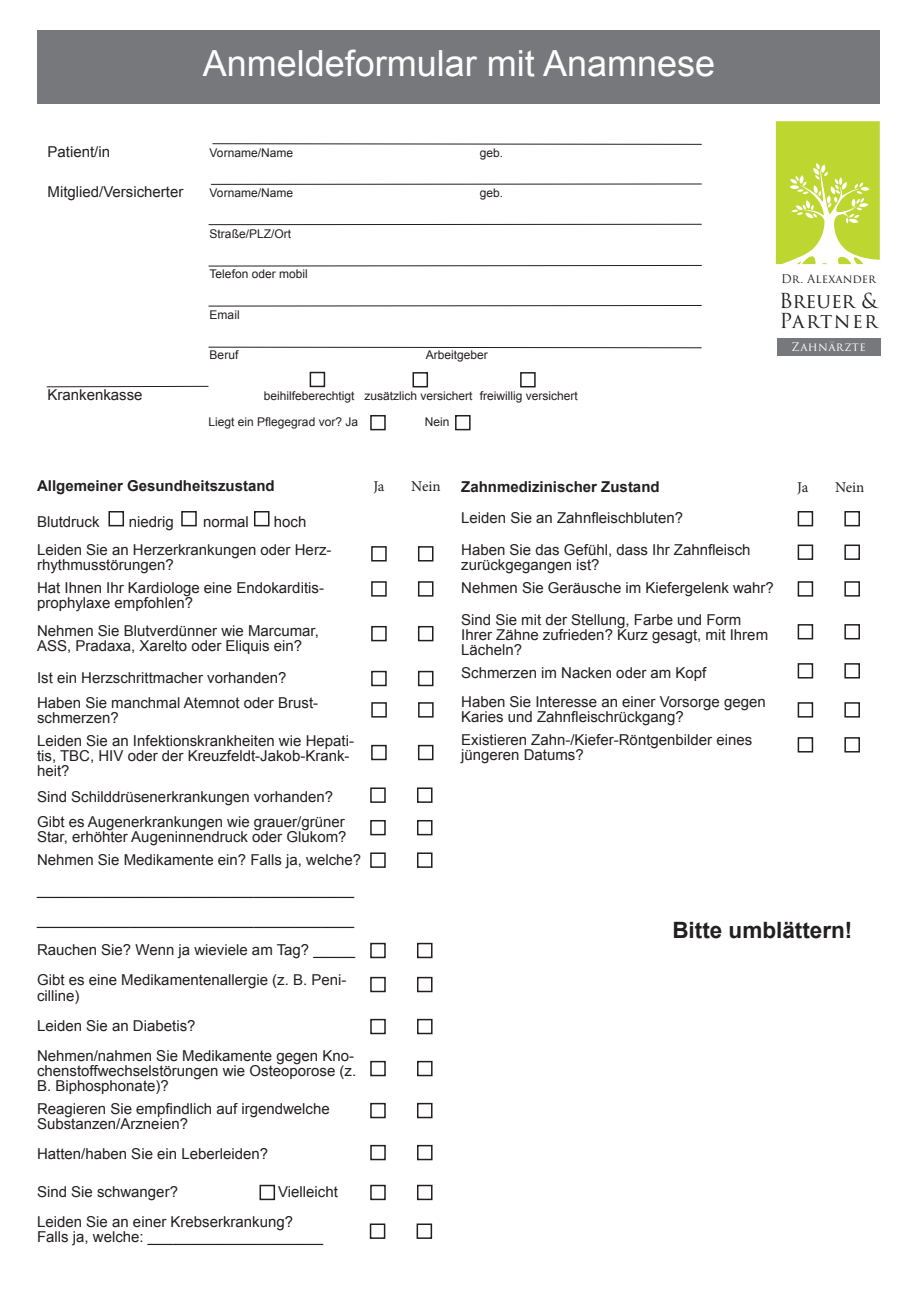
<style>
.page{position:relative;width:919px;height:1289px;background:#fff}
.page>*{position:absolute;margin:0;border:0;box-sizing:border-box;transform-origin:0 0}
.t1{font:36px "Arial";color:#fff}
.t2{font:700 22.5px "Arial";color:#231f20}
.t3{font:20.1px/20.7px "Trajan Pro 3";color:#231f20}
.t4{font:15px/15px "Arial";color:#231f20}
.t5{font:700 15px "Arial";color:#231f20}
.t6{font:15px "Minion Pro";letter-spacing:-.01em;color:#231f20}
.t7{font:12px "Arial";color:#231f20}
.t8{font:11.7px "Trajan Pro 3";color:#231f20}
.t9{font:11.7px "Trajan Pro 3";letter-spacing:.03em;color:#fff}
</style>
<div class="page">
<svg style="left:775px;top:121px;width:104px;height:143px;background:#c8dc51"></svg>
<div style="left:776px;top:338px;width:104px;height:17px;background:#76787b"></div>
<div style="left:37px;top:30px;width:842px;height:74px;background:#76787b"></div>
<hr style="left:211px;top:184px;width:490px;height:1px;background:#231f20">
<hr style="left:208px;top:224px;width:493px;height:1px;background:#231f20">
<svg style="left:208px;top:265px;width:494px;height:2px"></svg>
<svg style="left:46px;top:385px;width:163px;height:2px"></svg>
<svg style="left:212px;top:143px;width:490px;height:2px"></svg>
<svg style="left:208px;top:305px;width:494px;height:2px"></svg>
<svg style="left:208px;top:346px;width:494px;height:2px"></svg>
<div style="left:844px;top:511px;width:15px;height:15px;border:2px solid #231f20"></div>
<div style="left:797px;top:511px;width:16px;height:15px;border:2px solid #231f20"></div>
<div style="left:844px;top:544px;width:15px;height:16px;border:2px solid #231f20"></div>
<div style="left:797px;top:544px;width:16px;height:16px;border:2px solid #231f20"></div>
<div style="left:844px;top:581px;width:15px;height:15px;border:2px solid #231f20"></div>
<div style="left:797px;top:581px;width:16px;height:15px;border:2px solid #231f20"></div>
<div style="left:844px;top:624px;width:15px;height:15px;border:2px solid #231f20"></div>
<div style="left:797px;top:624px;width:16px;height:15px;border:2px solid #231f20"></div>
<div style="left:844px;top:663px;width:15px;height:15px;border:2px solid #231f20"></div>
<div style="left:797px;top:663px;width:16px;height:15px;border:2px solid #231f20"></div>
<div style="left:844px;top:702px;width:15px;height:15px;border:2px solid #231f20"></div>
<div style="left:797px;top:702px;width:16px;height:15px;border:2px solid #231f20"></div>
<div style="left:844px;top:737px;width:15px;height:15px;border:2px solid #231f20"></div>
<div style="left:797px;top:737px;width:16px;height:15px;border:2px solid #231f20"></div>
<div style="left:418px;top:546px;width:15px;height:15px;border:2px solid #231f20"></div>
<div style="left:371px;top:546px;width:15px;height:15px;border:2px solid #231f20"></div>
<div style="left:418px;top:581px;width:15px;height:15px;border:2px solid #231f20"></div>
<div style="left:371px;top:581px;width:15px;height:15px;border:2px solid #231f20"></div>
<div style="left:418px;top:626px;width:15px;height:15px;border:2px solid #231f20"></div>
<div style="left:371px;top:626px;width:15px;height:15px;border:2px solid #231f20"></div>
<div style="left:418px;top:670px;width:15px;height:16px;border:2px solid #231f20"></div>
<div style="left:371px;top:670px;width:15px;height:16px;border:2px solid #231f20"></div>
<div style="left:418px;top:702px;width:15px;height:15px;border:2px solid #231f20"></div>
<div style="left:371px;top:702px;width:16px;height:15px;border:2px solid #231f20"></div>
<div style="left:418px;top:744px;width:15px;height:16px;border:2px solid #231f20"></div>
<div style="left:371px;top:744px;width:15px;height:16px;border:2px solid #231f20"></div>
<div style="left:417px;top:787px;width:15px;height:15px;border:2px solid #231f20"></div>
<div style="left:370px;top:787px;width:16px;height:15px;border:2px solid #231f20"></div>
<div style="left:417px;top:820px;width:15px;height:15px;border:2px solid #231f20"></div>
<div style="left:370px;top:820px;width:16px;height:15px;border:2px solid #231f20"></div>
<div style="left:417px;top:852px;width:15px;height:15px;border:2px solid #231f20"></div>
<div style="left:370px;top:852px;width:16px;height:15px;border:2px solid #231f20"></div>
<div style="left:417px;top:942px;width:15px;height:16px;border:2px solid #231f20"></div>
<div style="left:370px;top:942px;width:16px;height:16px;border:2px solid #231f20"></div>
<div style="left:417px;top:976px;width:15px;height:16px;border:2px solid #231f20"></div>
<div style="left:370px;top:976px;width:16px;height:16px;border:2px solid #231f20"></div>
<div style="left:417px;top:1018px;width:15px;height:16px;border:2px solid #231f20"></div>
<div style="left:370px;top:1018px;width:16px;height:16px;border:2px solid #231f20"></div>
<div style="left:417px;top:1060px;width:15px;height:16px;border:2px solid #231f20"></div>
<div style="left:370px;top:1060px;width:16px;height:16px;border:2px solid #231f20"></div>
<div style="left:417px;top:1102px;width:15px;height:16px;border:2px solid #231f20"></div>
<div style="left:370px;top:1102px;width:16px;height:16px;border:2px solid #231f20"></div>
<div style="left:417px;top:1144px;width:15px;height:16px;border:2px solid #231f20"></div>
<div style="left:370px;top:1144px;width:16px;height:16px;border:2px solid #231f20"></div>
<div style="left:417px;top:1184px;width:15px;height:16px;border:2px solid #231f20"></div>
<div style="left:370px;top:1184px;width:16px;height:16px;border:2px solid #231f20"></div>
<div style="left:259px;top:1184px;width:16px;height:16px;border:2px solid #231f20"></div>
<div style="left:108px;top:511px;width:16px;height:15px;border:2px solid #231f20"></div>
<div style="left:181px;top:511px;width:16px;height:15px;border:2px solid #231f20"></div>
<div style="left:254px;top:511px;width:15px;height:15px;border:2px solid #231f20"></div>
<div style="left:370px;top:415px;width:16px;height:15px;border:2px solid #231f20"></div>
<div style="left:455px;top:415px;width:15px;height:15px;border:2px solid #231f20"></div>
<div style="left:309px;top:372px;width:16px;height:15px;border:2px solid #231f20"></div>
<div style="left:412px;top:372px;width:16px;height:15px;border:2px solid #231f20"></div>
<div style="left:520px;top:372px;width:15px;height:15px;border:2px solid #231f20"></div>
<div style="left:416px;top:1223px;width:16px;height:15px;border:2px solid #231f20"></div>
<div style="left:370px;top:1223px;width:15px;height:15px;border:2px solid #231f20"></div>
<h1 class="t1" style="left:203px;top:40px;width:514px">Anmeldeformular mit Anamnese</h1>
<p class="t4" style="left:48px;top:144px;width:64px">Patient/in</p>
<p class="t7" style="left:210px;top:145px;width:85px">Vorname/Name</p>
<p class="t7" style="left:480px;top:145px;width:25px">geb.</p>
<p class="t4" style="left:48px;top:185px;width:137px">Mitglied/Versicherter</p>
<p class="t7" style="left:210px;top:185px;width:85px">Vorname/Name</p>
<p class="t7" style="left:480px;top:185px;width:25px">geb.</p>
<p class="t7" style="left:210px;top:226px;width:83px">Straße/PLZ/Ort</p>
<p class="t7" style="left:210px;top:266px;width:100px">Telefon oder mobil</p>
<p class="t7" style="left:210px;top:307px;width:31px">Email</p>
<p class="t7" style="left:210px;top:347px;width:30px">Beruf</p>
<p class="t7" style="left:426px;top:347px;width:64px">Arbeitgeber</p>
<p class="t4" style="left:48px;top:387px;width:97px">Krankenkasse</p>
<p class="t7" style="left:264px;top:388px;width:316px">beihilfeberechtigt zusätzlich versichert freiwillig versichert</p>
<p class="t7" style="left:208px;top:413px;width:151px">Liegt ein Pflegegrad vor? Ja</p>
<p class="t7" style="left:424px;top:413px;width:26px">Nein</p>
<p class="t8" style="left:781px;top:271px;width:96px">Dr. Alexander</p>
<h3 class="t3" style="left:779px;top:291px;width:101px">Breuer &amp;<br>Partner</h3>
<p class="t9" style="left:791px;top:339px;width:76px">Zahnärzte</p>
<p class="t5" style="left:37px;top:476px;width:239px">Allgemeiner Gesundheitszustand</p>
<p class="t6" style="left:373px;top:476px;width:13px">Ja</p>
<p class="t6" style="left:411px;top:476px;width:31px">Nein</p>
<p class="t4" style="left:37px;top:514px;width:64px">Blutdruck</p>
<p class="t4" style="left:129px;top:514px;width:47px">niedrig</p>
<p class="t4" style="left:203px;top:514px;width:47px">normal</p>
<p class="t4" style="left:37px;top:508px;width:296px;line-height:27.8px;text-indent:237px">hoch<br>Leiden Sie an Herzerkrankungen oder Herz-</p>
<p class="t4" style="left:37px;top:553px;width:288px;line-height:23px">rhythmusstörungen?<br>Hat Ihnen Ihr Kardiologe eine Endokarditis-</p>
<p class="t4" style="left:37px;top:588px;width:283px;line-height:28.3px">prophylaxe empfohlen?<br>Nehmen Sie Blutverdünner wie Marcumar,</p>
<p class="t4" style="left:37px;top:630px;width:267px;line-height:31.2px">ASS, Pradaxa, Xarelto oder Eliquis ein?<br>Ist ein Herzschrittmacher vorhanden?</p>
<p class="t4" style="left:37px;top:695px;width:282px">Haben Sie manchmal Atemnot oder Brust&shy;schmerzen?</p>
<p class="t4" style="left:37px;top:733px;width:318px">Leiden Sie an Infektionskrankheiten wie Hepati&shy;tis, TBC, HIV oder der Kreuzfeldt-Jakob-Krank&shy;heit?</p>
<p class="t4" style="left:37px;top:784px;width:309px;line-height:25.2px">Sind Schilddrüsenerkrankungen vorhanden?<br>Gibt es Augenerkrankungen wie grauer/grüner</p>
<p class="t4" style="left:37px;top:825px;width:326px;line-height:23px">Star, erhöhter Augeninnendruck oder Glukom?<br>Nehmen Sie Medikamente ein? Falls ja, welche?</p>
<p class="t4" style="left:37px;top:874px;width:319px;line-height:30.2px;text-align:justify">______________________________________ ______________________________________ Rauchen Sie? Wenn ja wieviele am Tag? _____ Gibt es eine Medikamentenallergie (z. B. Peni-</p>
<p class="t4" style="left:37px;top:980px;width:318px;line-height:30.3px">cilline)<br>Leiden Sie an Diabetis?<br>Nehmen/nahmen Sie Medikamente gegen Kno-</p>
<p class="t4" style="left:37px;top:1063px;width:321px">chenstoffwechselstörungen wie Osteoporose (z.<br>B. Biphosphonate)?</p>
<p class="t4" style="left:37px;top:1101px;width:294px">Reagieren Sie empfindlich auf irgendwelche<br>Substanzen/Arzneien?</p>
<p class="t4" style="left:37px;top:1146px;width:232px">Hatten/haben Sie ein Leberleiden?</p>
<p class="t4" style="left:37px;top:1184px;width:142px">Sind Sie schwanger?</p>
<p class="t4" style="left:37px;top:1176px;width:302px;line-height:30.3px;text-indent:241px">Vielleicht<br>Leiden Sie an einer Krebserkrankung?</p>
<p class="t4" style="left:37px;top:1229px;width:288px">Falls ja, welche: _____________________</p>
<p class="t5" style="left:461px;top:476px;width:200px">Zahnmedizinischer Zustand</p>
<p class="t6" style="left:797px;top:477px;width:13px">Ja</p>
<p class="t6" style="left:835px;top:477px;width:31px">Nein</p>
<p class="t4" style="left:461px;top:501px;width:291px;line-height:32.5px">Leiden Sie an Zahnfleischbluten?<br>Haben Sie das Gefühl, dass Ihr Zahnfleisch</p>
<p class="t4" style="left:461px;top:553px;width:314px;line-height:23px">zurückgegangen ist?<br>Nehmen Sie Geräusche im Kiefergelenk wahr?</p>
<p class="t4" style="left:461px;top:612px;width:308px">Sind Sie mit der Stellung, Farbe und Form<br>Ihrer Zähne zufrieden? Kurz gesagt, mit Ihrem<br>Lächeln?</p>
<p class="t4" style="left:461px;top:659px;width:306px;line-height:28.5px">Schmerzen im Nacken oder am Kopf<br>Haben Sie Interesse an einer Vorsorge gegen</p>
<p class="t4" style="left:461px;top:705px;width:292px;line-height:23px">Karies und Zahnfleischrückgang?<br>Existieren Zahn-/Kiefer-Röntgenbilder eines</p>
<p class="t4" style="left:461px;top:747px;width:124px">jüngeren Datums?</p>
<h2 class="t2" style="left:672px;top:915px;width:181px">Bitte umblättern!</h2>
</div>
